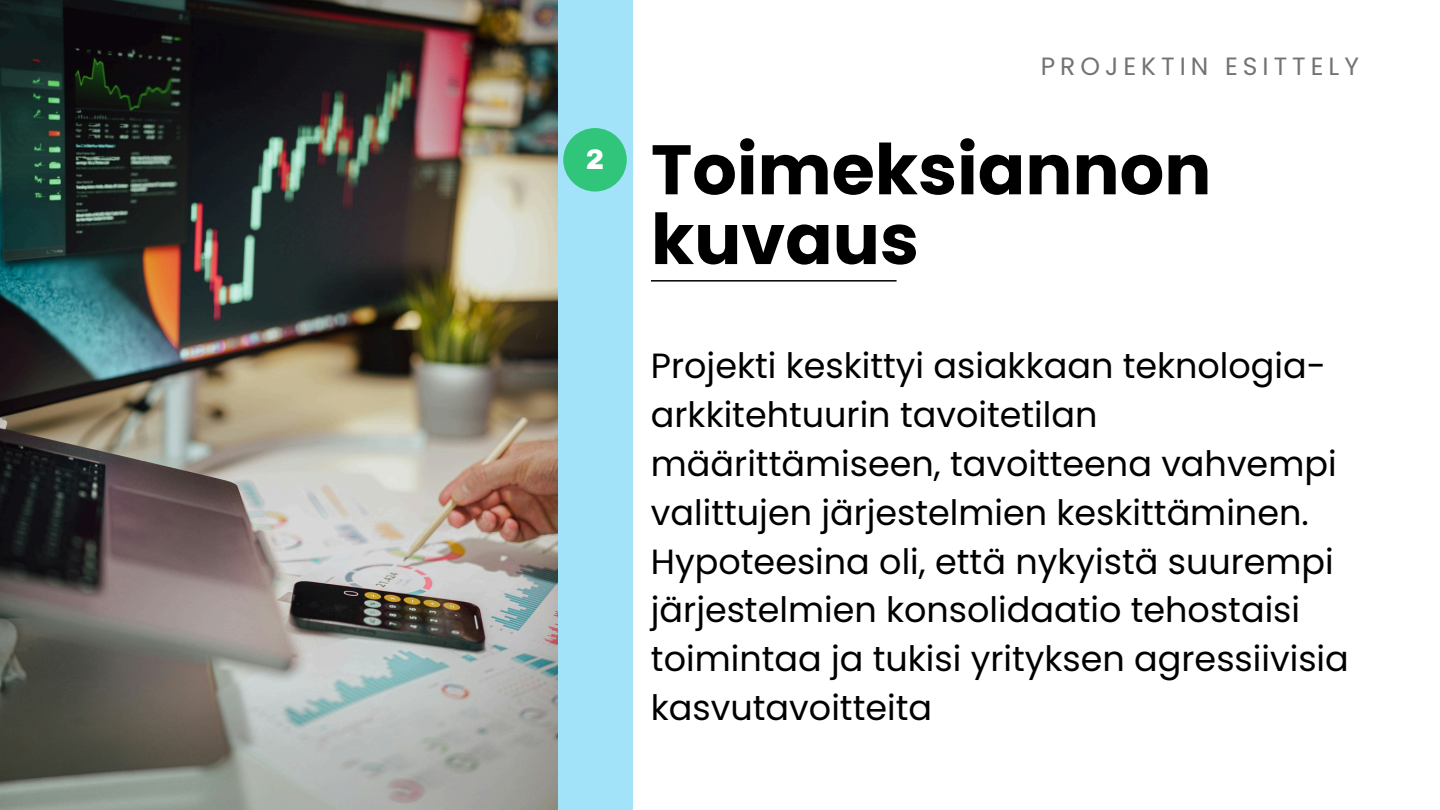
<style>
.page{position:relative;width:1440px;height:810px;background:#fff}
.page>*{position:absolute;margin:0;border:0;box-sizing:border-box;transform-origin:0 0}
.t1{font:700 70px/69.8px "Poppins";color:#000}
.t2{font:35px/48.8px "Poppins";color:#000}
.t3{font:900 27.5px "Archivo";color:#fff}
.t4{font:25px "Poppins";letter-spacing:.2em;color:#737373}
</style>
<div class="page">
<div style="left:558px;top:0;width:74px;height:810px;background:#a2e3f9"></div>
<div style="left:563px;top:128px;width:64px;height:64px;background:#30c57a;border-radius:50%"></div>
<hr style="left:651px;top:280px;width:246px;height:2px;background:#000">
<img style="left:0;top:0;width:558px;height:810px">
<p class="t3" style="left:586px;top:144px;width:20px">2</p>
<h1 class="t4" style="left:1041px;top:49px;width:320px">PROJEKTIN ESITTELY</h1>
<p class="t1" style="left:651px;top:135px;width:562px">Toimeksiannon kuvaus</p>
<h2 class="t2" style="left:651px;top:342px;width:699px">Projekti keskittyi asiakkaan teknologia&shy;arkkitehtuurin tavoitetilan määrittämiseen, tavoitteena vahvempi valittujen järjestelmien keskittäminen.<br>Hypoteesina oli, että nykyistä suurempi järjestelmien konsolidaatio tehostaisi toimintaa ja tukisi yrityksen agressiivisia kasvutavoitteita</h2>
</div>
